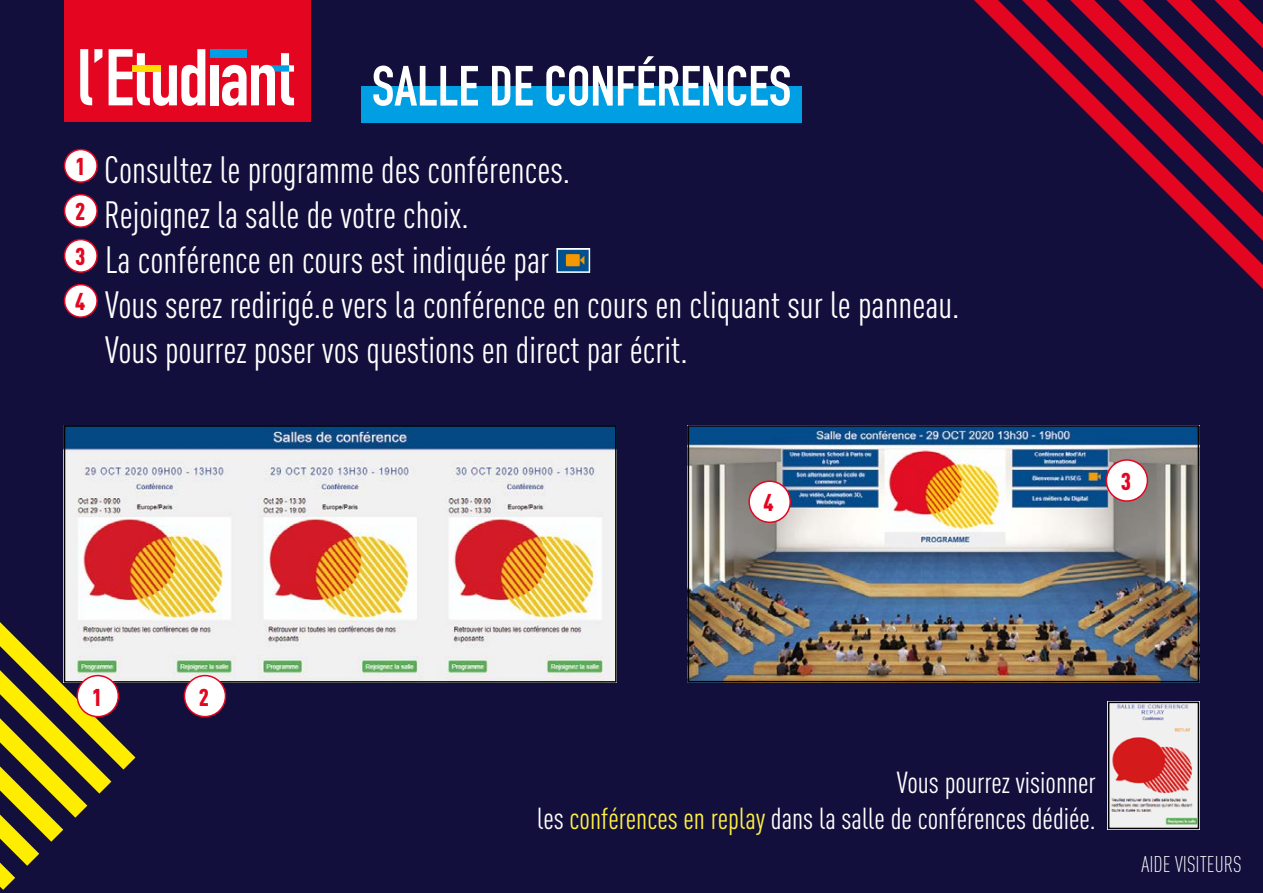
<style>
.page{position:relative;width:1263px;height:893px;background:#130f3d}
.page>*{position:absolute;margin:0;border:0;box-sizing:border-box;transform-origin:0 0}
.t1{font:55.65px "DIN Engschrift";color:#fff}
.t2{font:37.5px "DIN Cond";color:#fff}
.t3{font:30px/36px "DIN Cond";color:#fff;text-align:right}
.t4{font:900 24px "DIN Cond";color:#e40521}
.t5{font:300 22.5px "DIN Cond";color:#fff}
.s1{color:#fff042}
</style>
<div class="page">
<div style="left:64px;top:0;width:246px;height:122px;background:#e40521"></div>
<svg style="left:974px;top:0;width:289px;height:289px"></svg>
<svg style="left:1022px;top:0;width:241px;height:241px"></svg>
<svg style="left:1070px;top:0;width:193px;height:193px"></svg>
<svg style="left:80px;top:49px;width:22px;height:56px"></svg>
<div style="left:210px;top:65px;width:8px;height:40px;background:#fff"></div>
<div style="left:210px;top:49px;width:37px;height:8px;background:#009fe3"></div>
<svg style="left:222px;top:53px;width:72px;height:53px"></svg>
<svg style="left:109px;top:49px;width:96px;height:57px"></svg>
<div style="left:133px;top:65px;width:28px;height:7px;background:#fd0"></div>
<div style="left:361px;top:86px;width:441px;height:36px;background:#009fe3"></div>
<svg style="left:64px;top:149px;width:34px;height:34px"></svg>
<svg style="left:64px;top:194px;width:34px;height:34px"></svg>
<svg style="left:64px;top:239px;width:34px;height:34px"></svg>
<svg style="left:556px;top:248px;width:34px;height:25px"></svg>
<svg style="left:64px;top:284px;width:34px;height:34px"></svg>
<img style="left:688px;top:425px;width:511px;height:257px">
<img style="left:64px;top:425px;width:553px;height:258px">
<svg style="left:1108px;top:702px;width:91px;height:127px;background:#d6a9a9"></svg>
<svg style="left:0;top:622px;width:135px;height:268px"></svg>
<svg style="left:184px;top:675px;width:42px;height:42px;background:#ddc4cd"></svg>
<svg style="left:748px;top:480px;width:43px;height:43px;background:#e0cacf"></svg>
<svg style="left:1106px;top:459px;width:42px;height:43px;background:#e2cbce"></svg>
<h1 class="t1" style="left:372px;top:53px;width:421px">SALLE DE CONFÉRENCES</h1>
<p class="t2" style="left:75px;top:148px;width:497px"><sup>1</sup> Consultez le programme des conférences.</p>
<p class="t2" style="left:75px;top:193px;width:395px"><sup>2</sup> Rejoignez la salle de votre choix.</p>
<p class="t2" style="left:75px;top:238px;width:476px"><sup>3</sup> La conférence en cours est indiquée par</p>
<p class="t2" style="left:75px;top:283px;width:886px"><sup>4</sup> Vous serez redirigé.e vers la conférence en cours en cliquant sur le panneau.</p>
<p class="t2" style="left:105px;top:328px;width:584px">Vous pourrez poser vos questions en direct par écrit.</p>
<p class="t4" style="left:764px;top:488px;width:12px">4</p>
<p class="t4" style="left:1121px;top:466px;width:12px">3</p>
<p class="t4" style="left:92px;top:682px;width:12px">1</p>
<p class="t4" style="left:199px;top:682px;width:12px">2</p>
<p class="t3" style="left:537px;top:764px;width:560px">Vous pourrez visionner<br>les <span class="s1">conférences en replay</span> dans la salle de conférences dédiée.</p>
<p class="t5" style="left:1141px;top:852px;width:102px">AIDE VISITEURS</p>
</div>
